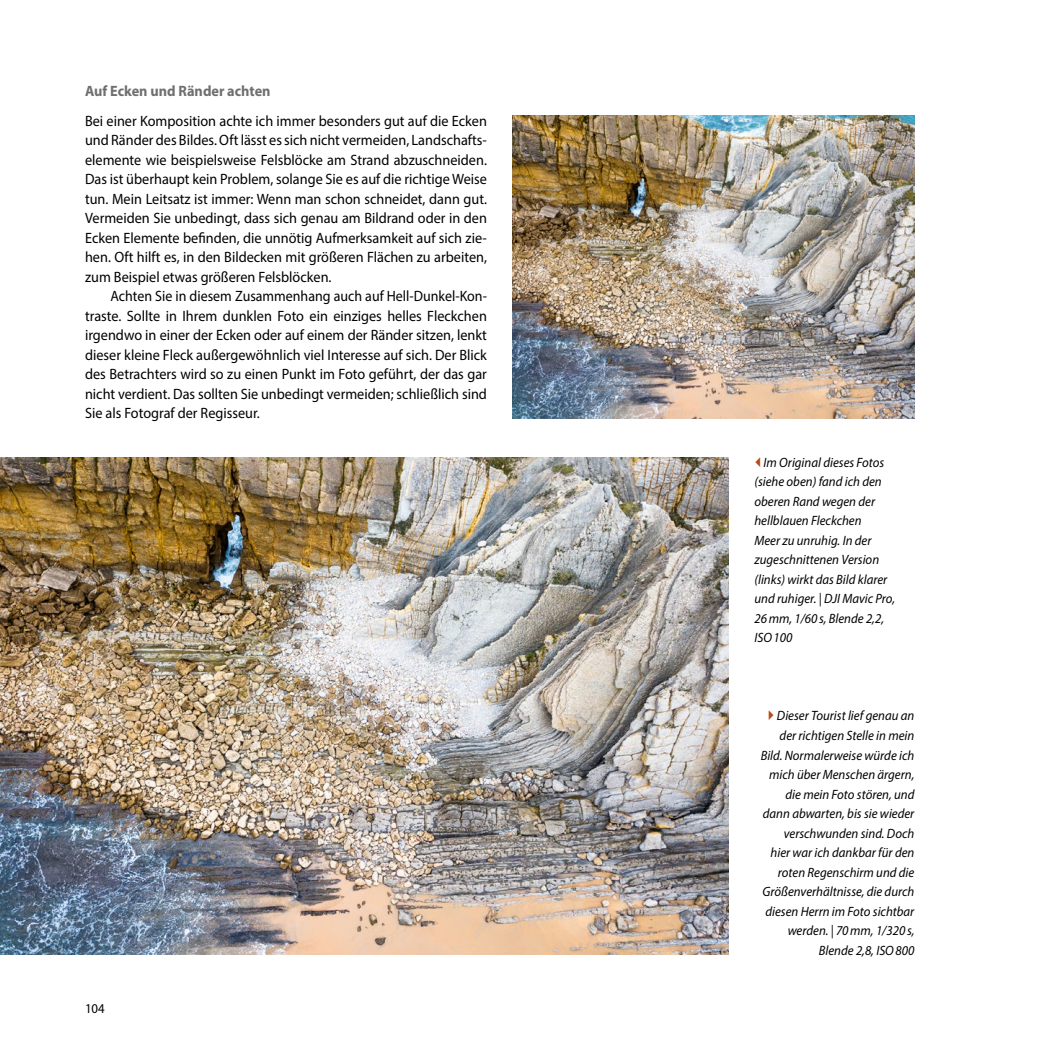
<style>
.page{position:relative;width:1042px;height:1042px;background:#fff}
.page>*{position:absolute;margin:0;border:0;box-sizing:border-box;transform-origin:0 0}
.Haupttext_Anf{font:15px/19.5px "Myriad Pro";color:#000;text-align:justify;scale:.95 1}
.Haupttext_Folge{font:15px/19.5px "Myriad Pro";color:#000;text-align:justify;scale:.93 1}
.Heading_3{font:700 15px "Myriad Pro";color:#706f6f;scale:.95 1}
.BU_rechtsbündig_Grun{font:italic 13.5px/19.5px "Myriad Pro";color:#000;text-align:right;scale:.95 1}
.BU_linksbündig_Grund{font:italic 13.5px/19.5px "Myriad Pro";color:#000;scale:.95 1}
.t1{font:13.5px "Myriad Pro";color:#000;scale:.95 1}
</style>
<div class="page">
<img style="left:0;top:457px;width:729px;height:497px">
<img style="left:512px;top:116px;width:402px;height:302px">
<p class="Heading_3" style="left:85px;top:81px;width:197px">Auf Ecken und Ränder achten</p>
<p class="Haupttext_Anf" style="left:85px;top:111px;width:425px">Bei einer Komposition achte ich immer besonders gut auf die Ecken und Ränder des Bildes. Oft lässt es sich nicht vermeiden, Landschafts&shy;elemente wie beispielsweise Felsblöcke am Strand abzuschneiden.<br>Das ist überhaupt kein Problem, solange Sie es auf die richtige Weise tun. Mein Leitsatz ist immer: Wenn man schon schneidet, dann gut.<br>Vermeiden Sie unbedingt, dass sich genau am Bildrand oder in den Ecken Elemente befinden, die unnötig Aufmerksamkeit auf sich zie&shy;hen. Oft hilft es, in den Bildecken mit größeren Flächen zu arbeiten, zum Beispiel etwas größeren Felsblöcken.</p>
<p class="Haupttext_Folge" style="left:85px;top:286px;width:434px;text-indent:26px">Achten Sie in diesem Zusammenhang auch auf Hell-Dunkel-Kon&shy;traste. Sollte in Ihrem dunklen Foto ein einziges helles Fleckchen irgendwo in einer der Ecken oder auf einem der Ränder sitzen, lenkt dieser kleine Fleck außergewöhnlich viel Interesse auf sich. Der Blick des Betrachters wird so zu einen Punkt im Foto geführt, der das gar nicht verdient. Das sollten Sie unbedingt vermeiden; schließlich sind Sie als Fotograf der Regisseur.</p>
<p class="t1" style="left:85px;top:1000px;width:22px">104</p>
<p class="BU_linksbündig_Grund" style="left:754px;top:452px;width:150px;text-indent:9px">Im Original dieses Fotos (siehe oben) fand ich den oberen Rand wegen der hellblauen Fleckchen<br>Meer zu unruhig. In der zugeschnittenen Version (links) wirkt das Bild klarer und ruhiger. | DJI Mavic Pro,<br>26mm, 1/60 s, Blende 2,2,<br>ISO100</p>
<p class="BU_rechtsbündig_Grun" style="left:761px;top:706px;width:163px">Dieser Tourist lief genau an der richtigen Stelle in mein<br>Bild. Normalerweise würde ich mich über Menschen ärgern, die mein Foto stören, und dann abwarten, bis sie wieder verschwunden sind. Doch<br>hier war ich dankbar für den roten Regenschirm und die<br>Größenverhältnisse, die durch diesen Herrn im Foto sichtbar werden. | 70mm, 1/320 s,<br>Blende 2,8, ISO800</p>
</div>
